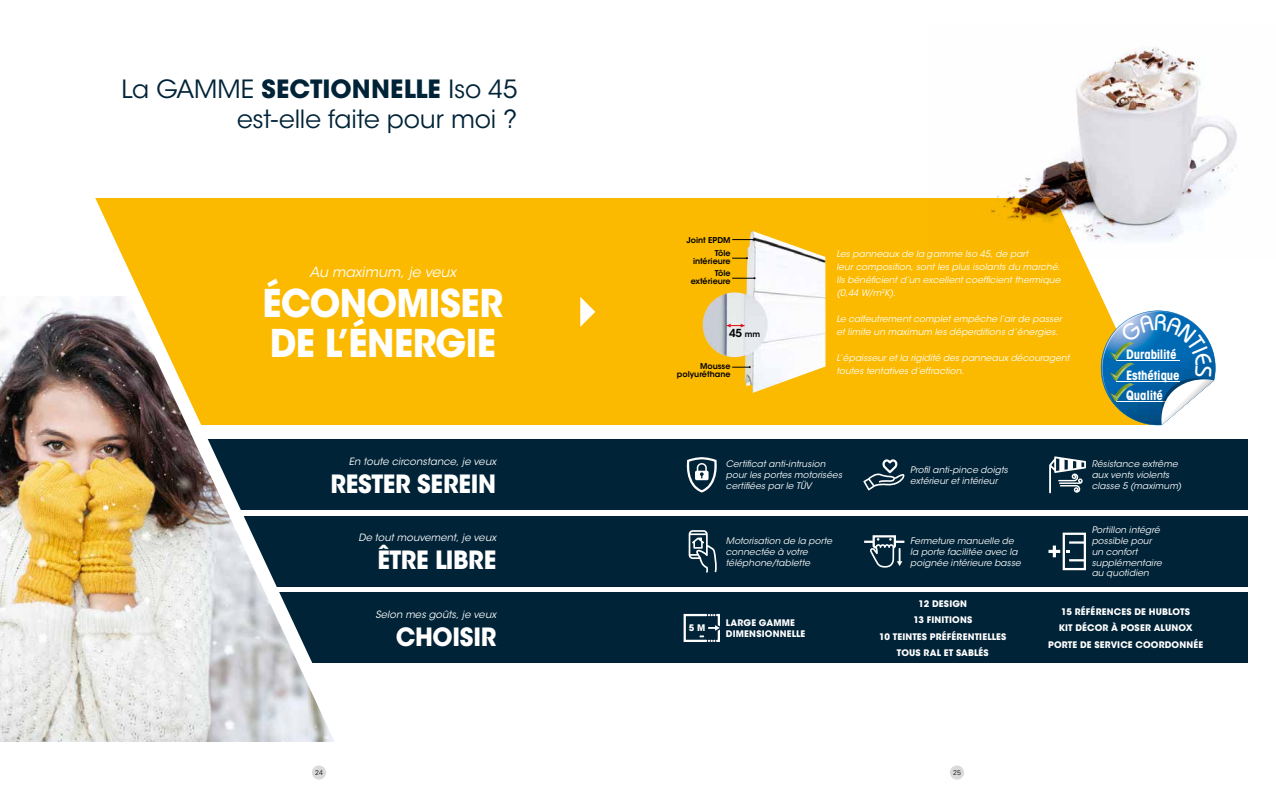
<style>
.page{position:relative;width:1276px;height:808px;background:#fff}
.page>*{position:absolute;margin:0;border:0;box-sizing:border-box;transform-origin:0 0}
.t1{font:700 38px/40px "ITC Avant Garde Std";letter-spacing:-.02em;color:#fff;scale:.95 1}
.t2{font:25px/30px "ITC Avant Garde Std";letter-spacing:-.005em;color:#002337;text-align:right}
.t3{font:700 25px "ITC Avant Garde Std";letter-spacing:-.01em;color:#fff;scale:.95 1}
.t4{font:italic 14px "ITC Avant Garde Std";letter-spacing:-.005em;color:#fff}
.t5{font:700 condensed 12.8px/20.5px "ITC Avant Garde Std";letter-spacing:-.01em;color:#fff}
.t6{font:600 11px "ITC Avant Garde Std";color:#000}
.t7{font:italic 10px "ITC Avant Garde Std";color:#fff}
.t8{font:italic 9px/10.8px "ITC Avant Garde Std";letter-spacing:.01em;color:#fff}
.t9{font:700 9px/16.5px "ITC Avant Garde Std";letter-spacing:.02em;color:#fff;text-align:center}
.t10{font:600 8px/8px "ITC Avant Garde Std";color:#000;text-align:right}
.t11{font:300 7px "Univers LT Std";color:#000}
.s1{font-weight:700}
.s2{font-size:8px}
</style>
<div class="page">
<div style="left:312px;top:765px;width:14px;height:15px;background:#dadada;border-radius:50%"></div>
<div style="left:950px;top:765px;width:14px;height:15px;background:#dadada;border-radius:50%"></div>
<div style="left:64px;top:439px;width:1183px;height:71px;background:#002337"></div>
<div style="left:64px;top:516px;width:1183px;height:71px;background:#002337"></div>
<div style="left:64px;top:592px;width:1183px;height:71px;background:#002337"></div>
<div style="left:638px;top:198px;width:638px;height:227px;background:#fbba00"></div>
<div style="left:0;top:198px;width:638px;height:227px;background:#fbba00"></div>
<svg style="left:0;top:198px;width:141px;height:98px;fill:#fff"></svg>
<svg style="left:1083px;top:258px;width:193px;height:168px;background:#fef5db"></svg>
<svg style="left:580px;top:297px;width:15px;height:30px"></svg>
<img style="left:991px;top:46px;width:285px;height:212px">
<svg style="left:863px;top:459px;width:41px;height:31px"></svg>
<svg style="left:686px;top:457px;width:31px;height:36px"></svg>
<svg style="left:1049px;top:456px;width:37px;height:37px"></svg>
<svg style="left:864px;top:535px;width:40px;height:33px"></svg>
<svg style="left:1048px;top:533px;width:38px;height:37px"></svg>
<svg style="left:683px;top:614px;width:37px;height:28px"></svg>
<svg style="left:688px;top:530px;width:29px;height:43px"></svg>
<img style="left:0;top:296px;width:334px;height:446px">
<img style="left:702px;top:231px;width:123px;height:162px">
<svg style="left:726px;top:324px;width:19px;height:3px"></svg>
<svg style="left:732px;top:366px;width:19px;height:2px"></svg>
<svg style="left:732px;top:257px;width:16px;height:2px"></svg>
<svg style="left:732px;top:277px;width:23px;height:2px"></svg>
<svg style="left:732px;top:238px;width:23px;height:3px"></svg>
<svg style="left:1101px;top:311px;width:114px;height:114px;background:#6197b0"></svg>
<h2 class="t2" style="left:121px;top:74px;width:398px">La GAMME <span class="s1">SECTIONNELLE</span> Iso 45 est-elle faite pour moi ?</h2>
<h3 class="t4" style="left:309px;top:263px;width:148px">Au maximum, je veux</h3>
<h1 class="t1" style="left:263px;top:283px;width:254px">ÉCONOMISER<br>DE L’ÉNERGIE</h1>
<p class="t7" style="left:349px;top:455px;width:149px">En toute circonstance, je veux</p>
<h2 class="t3" style="left:330px;top:467px;width:176px">RESTER SEREIN</h2>
<p class="t7" style="left:358px;top:531px;width:139px">De tout mouvement, je veux</p>
<h2 class="t3" style="left:377px;top:544px;width:127px">ÊTRE LIBRE</h2>
<p class="t7" style="left:375px;top:608px;width:122px">Selon mes goûts, je veux</p>
<h2 class="t3" style="left:396px;top:620px;width:107px">CHOISIR</h2>
<p class="t10" style="left:686px;top:236px;width:46px">Joint EPDM</p>
<p class="t10" style="left:693px;top:249px;width:39px">Tôle intérieure</p>
<p class="t10" style="left:690px;top:270px;width:41px">Tôle extérieure</p>
<p class="t6" style="left:729px;top:326px;width:33px">45 <span class="s2">mm</span></p>
<p class="t10" style="left:677px;top:362px;width:55px">Mousse polyuréthane</p>
<p class="t8" style="left:836px;top:247px;width:225px;line-height:13px">Les panneaux de la gamme Iso 45, de part<br>leur composition, sont les plus isolants du marché.<br>Ils bénéficient d’un excellent coefficient thermique (0,44 W/m<sup>2</sup>K).</p>
<p class="t8" style="left:836px;top:312px;width:227px;line-height:13px">Le calfeutrement complet empêche l’air de passer et limite un maximum les déperditions d’énergies.</p>
<p class="t8" style="left:836px;top:351px;width:235px;line-height:13px">L’épaisseur et la rigidité des panneaux découragent toutes tentatives d’effraction.</p>
<h3 class="t5" style="left:1126px;top:344px;width:52px">Durabilité</h3>
<h3 class="t5" style="left:1126px;top:364px;width:55px">Esthétique<br>Qualité</h3>
<p class="t9" style="left:688px;top:619px;width:18px">5 M</p>
<p class="t8" style="left:726px;top:459px;width:118px">Certificat anti-intrusion pour les portes motorisées certifiées par le TÜV</p>
<p class="t8" style="left:1091px;top:459px;width:91px">Résistance extrême aux vents violents classe 5 (maximum)</p>
<p class="t8" style="left:910px;top:464px;width:99px">Profil anti-pince doigts extérieur et intérieur</p>
<p class="t8" style="left:726px;top:535px;width:108px">Motorisation de la porte connectée à votre téléphone/tablette</p>
<p class="t8" style="left:1091px;top:525px;width:72px">Portillon intégré possible pour un confort supplémentaire au quotidien</p>
<p class="t9" style="left:1048px;top:603px;width:157px">15 RÉFÉRENCES DE HUBLOTS<br>KIT DÉCOR À POSER ALUNOX<br>PORTE DE SERVICE COORDONNÉE</p>
<p class="t8" style="left:910px;top:535px;width:112px">Fermeture manuelle de la porte facilitée avec la poignée intérieure basse</p>
<p class="t9" style="left:879px;top:595px;width:129px">12 DESIGN<br>13 FINITIONS<br>10 TEINTES PRÉFÉRENTIELLES<br>TOUS RAL ET SABLÉS</p>
<p class="t9" style="left:726px;top:617px;width:81px;line-height:10.8px;text-align:left">LARGE GAMME<br>DIMENSIONNELLE</p>
<p class="t11" style="left:315px;top:768px;width:9px">24</p>
<p class="t11" style="left:953px;top:768px;width:9px">25</p>
</div>
